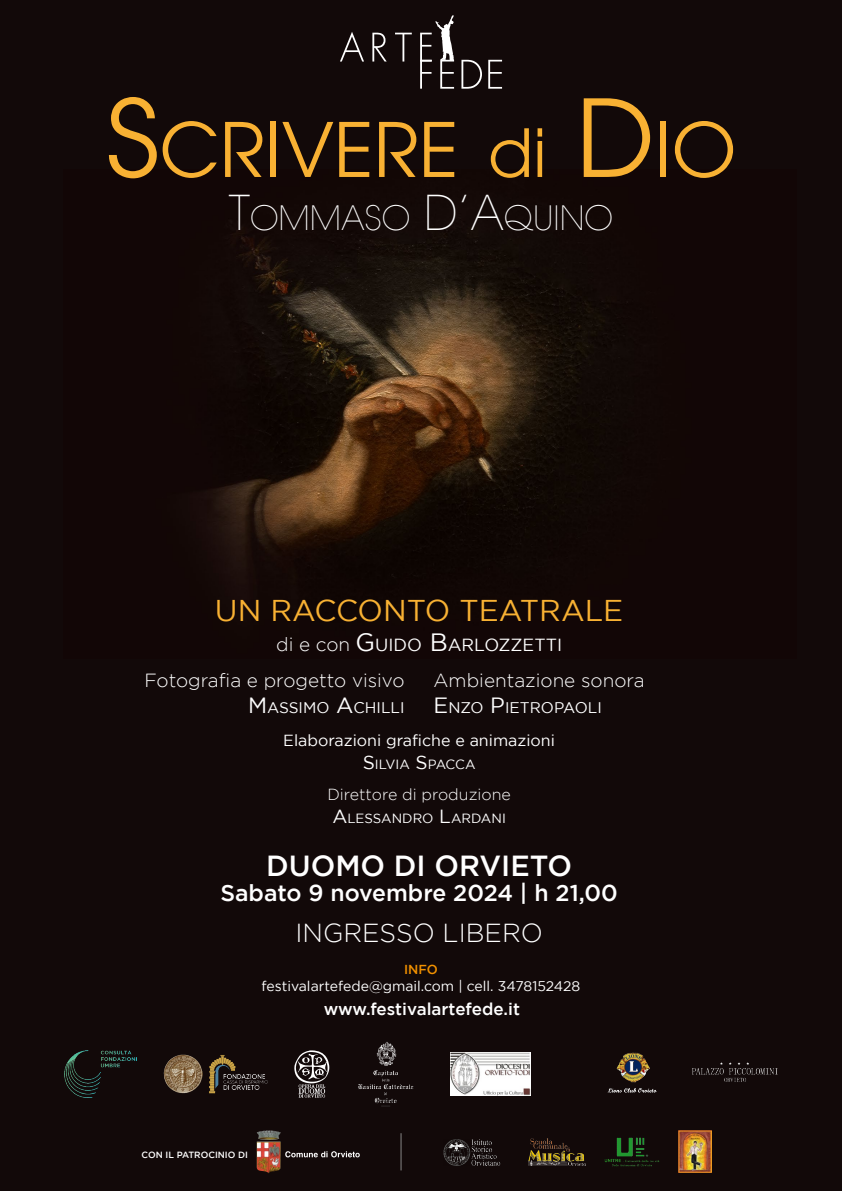
<style>
.page{position:relative;width:842px;height:1191px;background:#120909}
.page>*{position:absolute;margin:0;border:0;box-sizing:border-box;transform-origin:0 0}
.t1{font:200 33.6px "Avant Garde LT";color:#fff}
.t2{font:30px "Gotham";color:#f8b133}
.t3{font:500 29px "Gotham";color:#fff}
.t4{font:300 26px "Gotham";color:#fff}
.t5{font:500 23px "Gotham";color:#fff}
.t6{font:300 19px "Gotham";color:#fff}
.t7{font:17.5px "Gotham";color:#fff}
.t8{font:500 17px "Gotham";color:#fff}
.t9{font:16px "Gotham";color:#fff}
.t10{font:300 16px "Gotham";color:#fff}
.t11{font:15.4px "Gotham";color:#fff}
.t12{font:14px "Gotham";color:#fff}
.t13{font:13.3px "Gotham";color:#fff}
.t14{font:500 13px "Gotham";color:#f29100}
.t15{font:500 9px "Gotham";color:#fff}
.s1{font-size:48px}
.s2{font-weight:300;font-size:19px}
.s3{font-size:25px}
.s4{font-size:22px}
.s5{font-size:19px}
</style>
<div class="page">
<img style="left:129px;top:170px;width:475px;height:413px">
<svg style="left:109px;top:97px;width:48px;height:81px"></svg>
<svg style="left:163px;top:121px;width:54px;height:57px"></svg>
<svg style="left:225px;top:122px;width:37px;height:55px"></svg>
<div style="left:271px;top:122px;width:5px;height:55px;background:#f8b133"></div>
<svg style="left:282px;top:122px;width:51px;height:55px"></svg>
<svg style="left:339px;top:122px;width:30px;height:55px"></svg>
<svg style="left:379px;top:122px;width:37px;height:55px"></svg>
<svg style="left:424px;top:122px;width:30px;height:55px"></svg>
<svg style="left:491px;top:128px;width:38px;height:50px"></svg>
<svg style="left:537px;top:128px;width:5px;height:49px"></svg>
<svg style="left:584px;top:98px;width:66px;height:79px"></svg>
<div style="left:660px;top:122px;width:6px;height:55px;background:#f8b133"></div>
<svg style="left:675px;top:121px;width:58px;height:57px"></svg>
<svg style="left:340px;top:32px;width:24px;height:30px"></svg>
<svg style="left:372px;top:33px;width:15px;height:29px"></svg>
<svg style="left:395px;top:33px;width:17px;height:29px"></svg>
<svg style="left:420px;top:15px;width:34px;height:74px"></svg>
<svg style="left:461px;top:60px;width:21px;height:29px"></svg>
<svg style="left:488px;top:60px;width:14px;height:29px"></svg>
<svg style="left:294px;top:1050px;width:35px;height:47px"></svg>
<img style="left:163px;top:1054px;width:39px;height:39px">
<img style="left:209px;top:1055px;width:59px;height:38px">
<img style="left:450px;top:1052px;width:80px;height:44px">
<img style="left:65px;top:1050px;width:72px;height:47px">
<img style="left:358px;top:1042px;width:56px;height:65px">
<img style="left:608px;top:1052px;width:49px;height:40px">
<img style="left:692px;top:1062px;width:86px;height:20px">
<svg style="left:285px;top:1151px;width:75px;height:6px"></svg>
<img style="left:257px;top:1130px;width:21px;height:10px">
<img style="left:604px;top:1137px;width:56px;height:30px">
<img style="left:529px;top:1138px;width:56px;height:27px">
<img style="left:679px;top:1130px;width:33px;height:42px">
<img style="left:443px;top:1139px;width:58px;height:27px">
<hr style="left:401px;top:1133px;width:1px;height:37px;background:#868686">
<h1 class="t1" style="left:229px;top:198px;width:386px"><span class="s1">T</span>OMMASO <span class="s1">D’A</span>QUINO</h1>
<h2 class="t2" style="left:215px;top:594px;width:410px">UN RACCONTO TEATRALE</h2>
<p class="t7" style="left:276px;top:635px;width:287px"><span class="s2">di e con</span> <span class="s3">G</span>UIDO <span class="s3">B</span>ARLOZZETTI</p>
<p class="t6" style="left:144px;top:670px;width:262px">Fotografia e progetto visivo</p>
<p class="t11" style="left:248px;top:699px;width:158px"><span class="s4">M</span>ASSIMO <span class="s4">A</span>CHILLI</p>
<p class="t6" style="left:434px;top:670px;width:212px">Ambientazione sonora</p>
<p class="t11" style="left:434px;top:699px;width:170px"><span class="s4">E</span>NZO <span class="s4">P</span>IETROPAOLI</p>
<p class="t9" style="left:283px;top:732px;width:273px">Elaborazioni grafiche e animazioni</p>
<p class="t13" style="left:363px;top:757px;width:114px"><span class="s5">S</span>ILVIA <span class="s5">S</span>PACCA</p>
<p class="t10" style="left:327px;top:786px;width:185px">Direttore di produzione</p>
<p class="t13" style="left:332px;top:811px;width:175px"><span class="s5">A</span>LESSANDRO <span class="s5">L</span>ARDANI</p>
<h3 class="t3" style="left:266px;top:849px;width:308px">DUOMO DI ORVIETO</h3>
<p class="t5" style="left:220px;top:880px;width:399px">Sabato 9 novembre 2024 | h 21,00</p>
<h3 class="t4" style="left:295px;top:919px;width:249px">INGRESSO LIBERO</h3>
<p class="t14" style="left:404px;top:962px;width:35px">INFO</p>
<p class="t12" style="left:262px;top:978px;width:320px">festivalartefede@gmail.com | cell. 3478152428</p>
<p class="t8" style="left:324px;top:999px;width:198px">www.festivalartefede.it</p>
<p class="t15" style="left:142px;top:1149px;width:108px">CON IL PATROCINIO DI</p>
</div>
